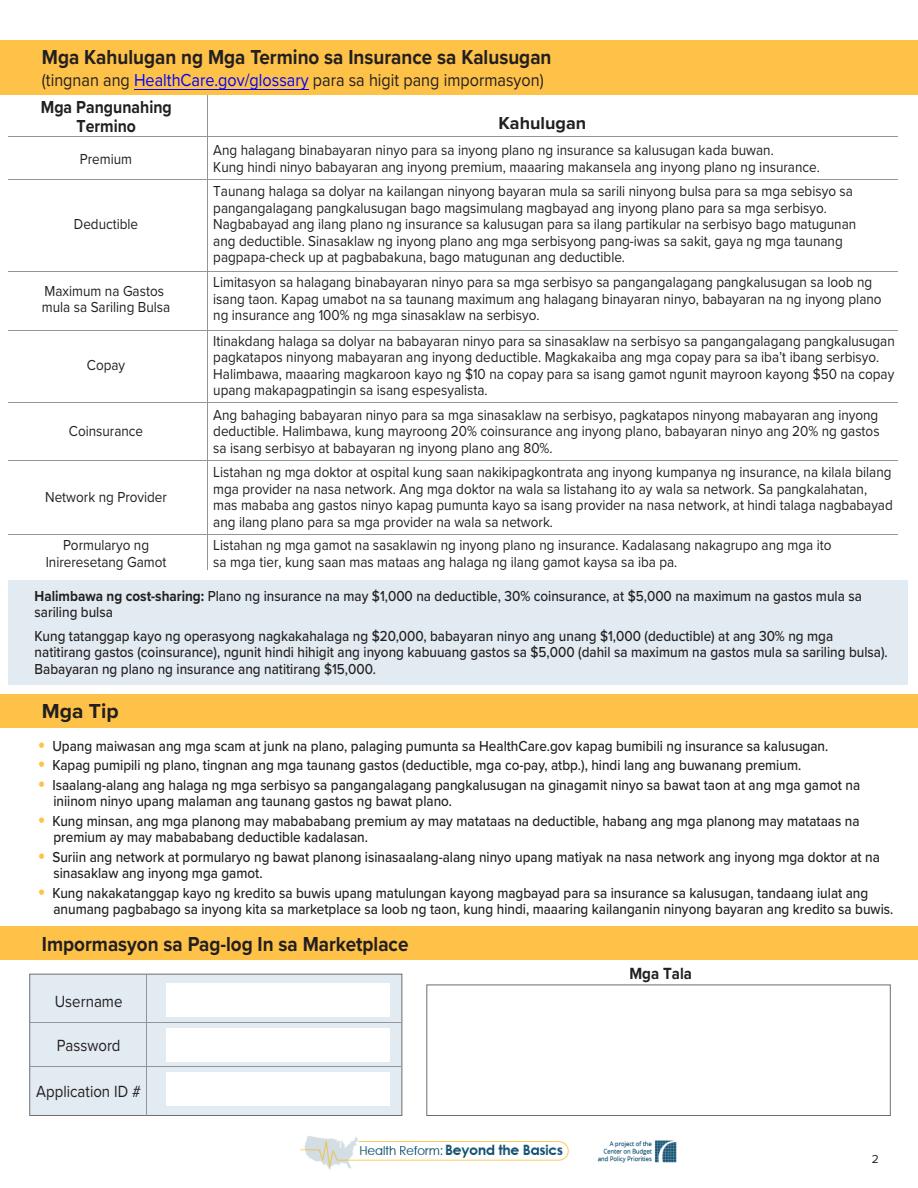
<style>
.page{position:relative;width:918px;height:1188px;background:#fff}
.page>*{position:absolute;margin:0;border:0;box-sizing:border-box;transform-origin:0 0}
.t1{font:700 21px "Proxima Nova";color:#231f20;scale:.9 1}
.t2{font:700 21px "Proxima Nova";color:#231f20}
.t3{font:18px "Proxima Nova";color:#231f20;scale:.9 1}
.t4{font:700 18px/19.5px "Proxima Nova";color:#231f20;text-align:center;scale:.88 1}
.t5{font:700 18px "Proxima Nova";color:#231f20}
.t6{font:16.8px "Proxima Nova";color:#231f20;scale:.89 1}
.t7{font:700 16.8px "Proxima Nova";color:#231f20;scale:.89 1}
.t8{font:15px/16.5px "Proxima Nova";color:#231f20;scale:.9 1}
.t9{font:500 15px/16.5px "Proxima Nova";color:#231f20;scale:.9 1}
.t10{font:12px "Proxima Nova";color:#231f20}
.s1{color:#00f}
.s2{font-weight:700}
.s3{font-weight:600;font-size:24px;color:#fec248}
</style>
<div class="page">
<img style="left:300px;top:1136px;width:377px;height:34px">
<div style="left:0;top:694px;width:918px;height:34px;background:#fec248"></div>
<hr style="left:9px;top:136px;width:889px;height:1px;background:#939598">
<hr style="left:9px;top:330px;width:889px;height:1px;background:#939598">
<hr style="left:9px;top:271px;width:889px;height:1px;background:#939598">
<hr style="left:9px;top:179px;width:889px;height:1px;background:#939598">
<hr style="left:9px;top:403px;width:889px;height:1px;background:#939598">
<hr style="left:9px;top:460px;width:889px;height:1px;background:#939598">
<hr style="left:9px;top:534px;width:889px;height:1px;background:#939598">
<div style="left:0;top:41px;width:918px;height:54px;background:#fec248"></div>
<div style="left:0;top:926px;width:918px;height:34px;background:#fec248"></div>
<div style="left:29px;top:974px;width:373px;height:142px;background:#e2ebf1;border:1px solid #6c6d70"></div>
<div style="left:166px;top:1028px;width:224px;height:33px;background:#fff"></div>
<div style="left:166px;top:983px;width:224px;height:33px;background:#fff"></div>
<div style="left:166px;top:1073px;width:224px;height:33px;background:#fff"></div>
<hr style="left:147px;top:974px;width:1px;height:141px;background:#939598">
<hr style="left:30px;top:1067px;width:372px;height:1px;background:#939598">
<hr style="left:30px;top:1023px;width:372px;height:1px;background:#939598">
<div style="left:9px;top:580px;width:899px;height:105px;background:#e2ebf1"></div>
<div style="left:426px;top:985px;width:465px;height:131px;background:#fff;border:1px solid #6c6d70"></div>
<hr style="left:134px;top:89px;width:175px;height:1px;background:#00f">
<h1 class="t1" style="left:42px;top:42px;width:568px">Mga Kahulugan ng Mga Termino sa Insurance sa Kalusugan</h1>
<p class="t3" style="left:42px;top:67px;width:559px">(tingnan ang <span class="s1">HealthCare.gov/glossary</span> para sa higit pang impormasyon)</p>
<p class="t4" style="left:41px;top:97px;width:150px">Mga Pangunahing<br>Termino</p>
<p class="t5" style="left:498px;top:110px;width:89px">Kahulugan</p>
<p class="t8" style="left:80px;top:150px;width:60px">Premium</p>
<p class="t8" style="left:213px;top:141px;width:676px">Ang halagang binabayaran ninyo para sa inyong plano ng insurance sa kalusugan kada buwan.<br>Kung hindi ninyo babayaran ang inyong premium, maaaring makansela ang inyong plano ng insurance.</p>
<p class="t8" style="left:74px;top:215px;width:73px">Deductible</p>
<p class="t8" style="left:42px;top:282px;width:144px">Maximum na Gastos mula sa Sariling Bulsa</p>
<p class="t8" style="left:87px;top:356px;width:44px">Copay</p>
<p class="t8" style="left:69px;top:422px;width:84px">Coinsurance</p>
<p class="t8" style="left:45px;top:488px;width:137px">Network ng Provider</p>
<p class="t8" style="left:46px;top:536px;width:136px;text-align:center">Pormularyo ng<br>Inireresetang Gamot</p>
<p class="t8" style="left:213px;top:182px;width:716px">Taunang halaga sa dolyar na kailangan ninyong bayaran mula sa sarili ninyong bulsa para sa mga sebisyo sa pangangalagang pangkalusugan bago magsimulang magbayad ang inyong plano para sa mga serbisyo.<br>Nagbabayad ang ilang plano ng insurance sa kalusugan para sa ilang partikular na serbisyo bago matugunan ang deductible. Sinasaklaw ng inyong plano ang mga serbisyong pang-iwas sa sakit, gaya ng mga taunang pagpapa-check up at pagbabakuna, bago matugunan ang deductible.</p>
<p class="t8" style="left:213px;top:273px;width:744px">Limitasyon sa halagang binabayaran ninyo para sa mga serbisyo sa pangangalagang pangkalusugan sa loob ng isang taon. Kapag umabot na sa taunang maximum ang halagang binayaran ninyo, babayaran na ng inyong plano ng insurance ang 100% ng mga sinasaklaw na serbisyo.</p>
<p class="t8" style="left:213px;top:332px;width:759px">Itinakdang halaga sa dolyar na babayaran ninyo para sa sinasaklaw na serbisyo sa pangangalagang pangkalusugan pagkatapos ninyong mabayaran ang inyong deductible. Magkakaiba ang mga copay para sa iba’t ibang serbisyo.<br>Halimbawa, maaaring magkaroon kayo ng $10 na copay para sa isang gamot ngunit mayroon kayong $50 na copay upang makapagpatingin sa isang espesyalista.</p>
<p class="t8" style="left:213px;top:406px;width:742px;text-align:justify">Ang bahaging babayaran ninyo para sa mga sinasaklaw na serbisyo, pagkatapos ninyong mabayaran ang inyong deductible. Halimbawa, kung mayroong 20% coinsurance ang inyong plano, babayaran ninyo ang 20% ng gastos sa isang serbisyo at babayaran ng inyong plano ang 80%.</p>
<p class="t8" style="left:213px;top:463px;width:757px">Listahan ng mga doktor at ospital kung saan nakikipagkontrata ang inyong kumpanya ng insurance, na kilala bilang mga provider na nasa network. Ang mga doktor na wala sa listahang ito ay wala sa network. Sa pangkalahatan, mas mababa ang gastos ninyo kapag pumunta kayo sa isang provider na nasa network, at hindi talaga nagbabayad ang ilang plano para sa mga provider na wala sa network.</p>
<p class="t8" style="left:213px;top:536px;width:688px">Listahan ng mga gamot na sasaklawin ng inyong plano ng insurance. Kadalasang nakagrupo ang mga ito sa mga tier, kung saan mas mataas ang halaga ng ilang gamot kaysa sa iba pa.</p>
<p class="t9" style="left:35px;top:587px;width:921px"><span class="s2">Halimbawa ng cost-sharing:</span> Plano ng insurance na may $1,000 na deductible, 30% coinsurance, at $5,000 na maximum na gastos mula sa sariling bulsa</p>
<p class="t9" style="left:35px;top:627px;width:950px">Kung tatanggap kayo ng operasyong nagkakahalaga ng $20,000, babayaran ninyo ang unang $1,000 (deductible) at ang 30% ng mga natitirang gastos (coinsurance), ngunit hindi hihigit ang inyong kabuuang gastos sa $5,000 (dahil sa maximum na gastos mula sa sariling bulsa).<br>Babayaran ng plano ng insurance ang natitirang $15,000.</p>
<h1 class="t2" style="left:42px;top:695px;width:78px">Mga Tip</h1>
<p class="t9" style="left:38px;top:737px;width:880px"><span class="s3">•</span> Upang maiwasan ang mga scam at junk na plano, palaging pumunta sa HealthCare.gov kapag bumibili ng insurance sa kalusugan.</p>
<p class="t9" style="left:38px;top:757px;width:850px"><span class="s3">•</span> Kapag pumipili ng plano, tingnan ang mga taunang gastos (deductible, mga co-pay, atbp.), hindi lang ang buwanang premium.</p>
<p class="t9" style="left:53px;top:776px;width:898px;text-indent:-16px"><span class="s3">•</span> Isaalang-alang ang halaga ng mga serbisyo sa pangangalagang pangkalusugan na ginagamit ninyo sa bawat taon at ang mga gamot na iniinom ninyo upang malaman ang taunang gastos ng bawat plano.</p>
<p class="t9" style="left:53px;top:812px;width:897px;text-indent:-16px"><span class="s3">•</span> Kung minsan, ang mga planong may mabababang premium ay may matataas na deductible, habang ang mga planong may matataas na premium ay may mabababang deductible kadalasan.</p>
<p class="t9" style="left:53px;top:848px;width:920px;text-indent:-16px"><span class="s3">•</span> Suriin ang network at pormularyo ng bawat planong isinasaalang-alang ninyo upang matiyak na nasa network ang inyong mga doktor at na sinasaklaw ang inyong mga gamot.</p>
<p class="t9" style="left:53px;top:884px;width:935px;text-indent:-16px"><span class="s3">•</span> Kung nakakatanggap kayo ng kredito sa buwis upang matulungan kayong magbayad para sa insurance sa kalusugan, tandaang iulat ang anumang pagbabago sa inyong kita sa marketplace sa loob ng taon, kung hindi, maaaring kailanganin ninyong bayaran ang kredito sa buwis.</p>
<h1 class="t1" style="left:42px;top:928px;width:409px">Impormasyon sa Pag-log In sa Marketplace</h1>
<p class="t6" style="left:55px;top:988px;width:78px">Username</p>
<p class="t6" style="left:57px;top:1033px;width:73px">Password</p>
<p class="t6" style="left:36px;top:1079px;width:119px">Application ID #</p>
<p class="t7" style="left:629px;top:961px;width:72px">Mga Tala</p>
<p class="t10" style="left:872px;top:1150px;width:9px">2</p>
</div>
